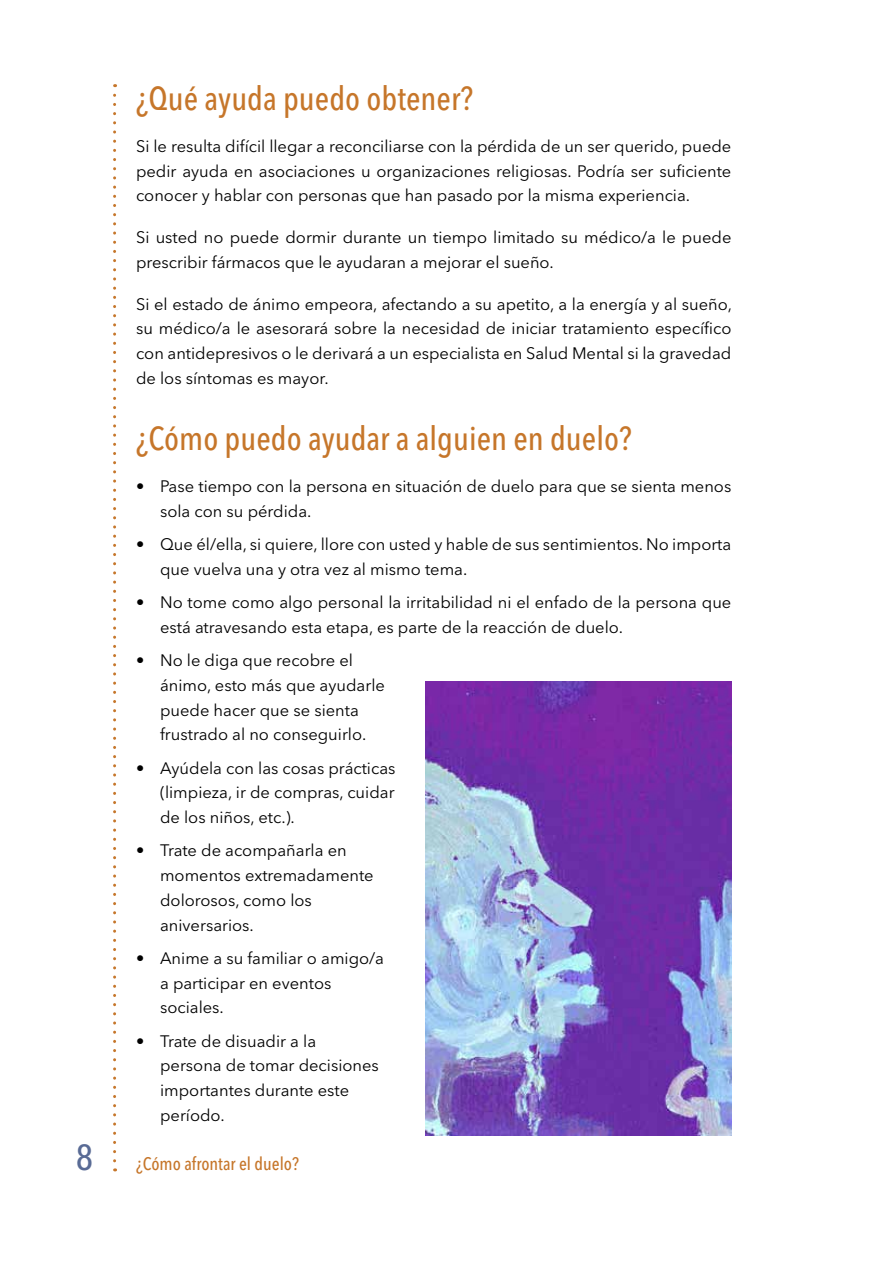
<style>
.page{position:relative;width:893px;height:1263px;background:#fff}
.page>*{position:absolute;margin:0;border:0;box-sizing:border-box;transform-origin:0 0}
.t1{font:500 condensed 33px "Avenir Next LT Pro";color:#c6762a}
.t2{font:500 condensed 18px "Avenir Next LT Pro";color:#c6762a}
.t3{font:16.5px/24.8px "Avenir Next LT Pro";color:#000}
.s1{font-weight:700}
.s2{font-size:36px;color:#596b95}
</style>
<div class="page">
<svg style="left:113px;top:84px;width:3px;height:1077px"></svg>
<img style="left:425px;top:681px;width:306px;height:454px">
<h1 class="t1" style="left:136px;top:78px;width:338px">¿Qué ayuda puedo obtener?</h1>
<p class="t3" style="left:136px;top:134px;width:597px;text-align:justify">Si le resulta difícil llegar a reconciliarse con la pérdida de un ser querido, puede pedir ayuda en asociaciones u organizaciones religiosas. Podría ser suficiente conocer y hablar con personas que han pasado por la misma experiencia.</p>
<p class="t3" style="left:136px;top:225px;width:597px">Si usted no puede dormir durante un tiempo limitado su médico/a le puede prescribir fármacos que le ayudaran a mejorar el sueño.</p>
<p class="t3" style="left:136px;top:291px;width:597px;text-align:justify">Si el estado de ánimo empeora, afectando a su apetito, a la energía y al sueño, su médico/a le asesorará sobre la necesidad de iniciar tratamiento específico con antidepresivos o le derivará a un especialista en Salud Mental si la gravedad de los síntomas es mayor.</p>
<h1 class="t1" style="left:136px;top:419px;width:497px">¿Cómo puedo ayudar a alguien en duelo?</h1>
<p class="t3" style="left:160px;top:474px;width:573px;text-indent:-24px"><span class="s1">•</span> Pase tiempo con la persona en situación de duelo para que se sienta menos sola con su pérdida.</p>
<p class="t3" style="left:160px;top:532px;width:573px;text-indent:-24px"><span class="s1">•</span> Que él/ella, si quiere, llore con usted y hable de sus sentimientos. No importa que vuelva una y otra vez al mismo tema.</p>
<p class="t3" style="left:160px;top:590px;width:573px;text-indent:-24px"><span class="s1">•</span> No tome como algo personal la irritabilidad ni el enfado de la persona que está atravesando esta etapa, es parte de la reacción de duelo.</p>
<p class="t3" style="left:160px;top:648px;width:226px;text-indent:-24px"><span class="s1">•</span> No le diga que recobre el ánimo, esto más que ayudarle puede hacer que se sienta frustrado al no conseguirlo.</p>
<p class="t3" style="left:160px;top:755px;width:237px;text-align:justify;text-indent:-24px"><span class="s1">•</span> Ayúdela con las cosas prácticas (limpieza, ir de compras, cuidar de los niños, etc.).</p>
<p class="t3" style="left:160px;top:838px;width:215px;text-indent:-24px"><span class="s1">•</span> Trate de acompañarla en momentos extremadamente dolorosos, como los aniversarios.</p>
<p class="t3" style="left:160px;top:946px;width:226px;text-indent:-24px"><span class="s1">•</span> Anime a su familiar o amigo/a a participar en eventos sociales.</p>
<p class="t3" style="left:160px;top:1028px;width:220px;text-indent:-24px"><span class="s1">•</span> Trate de disuadir a la persona de tomar decisiones importantes durante este período.</p>
<p class="t2" style="left:76px;top:1153px;width:225px"><span class="s2">8</span> ¿Cómo afrontar el duelo?</p>
</div>
